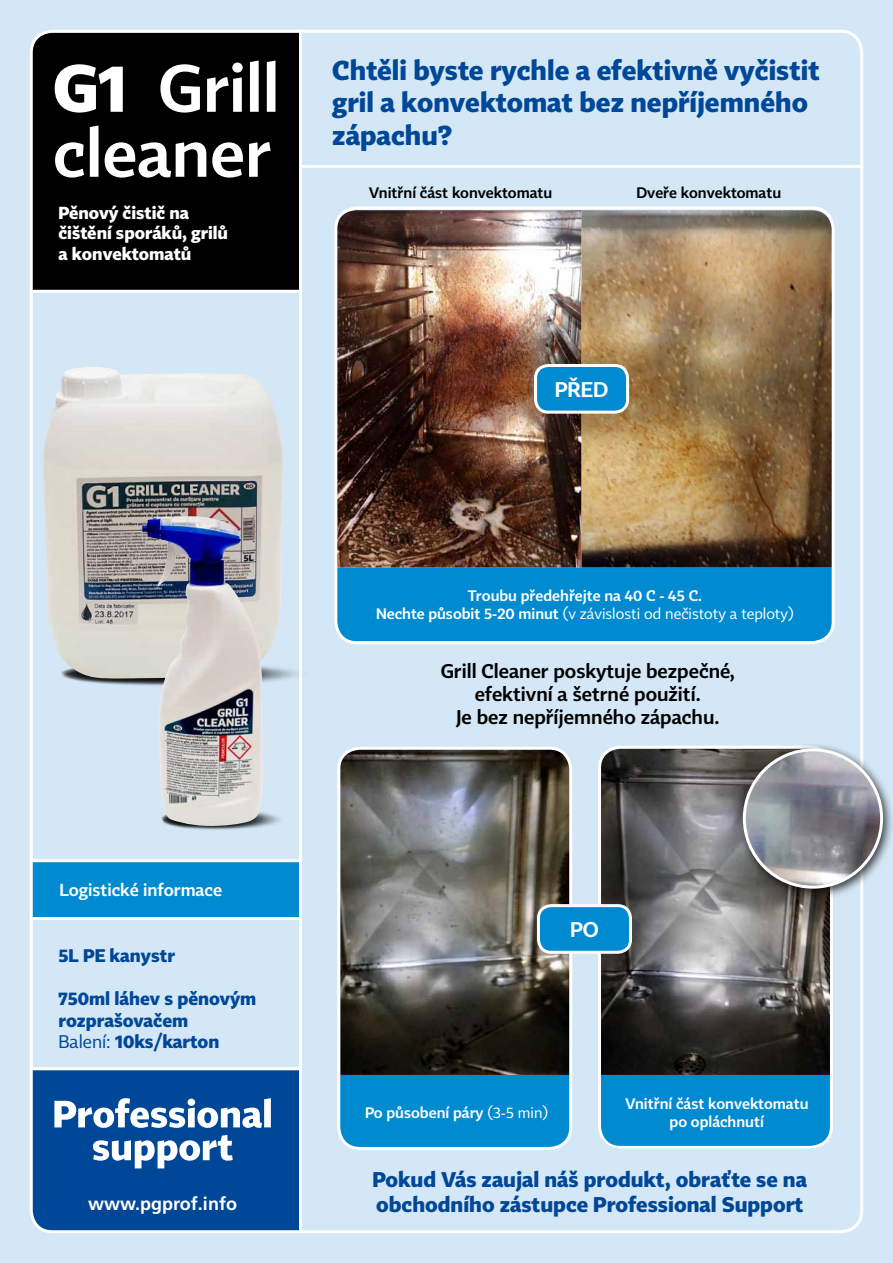
<style>
.page{position:relative;width:893px;height:1263px;background:#d4e7f6}
.page>*{position:absolute;margin:0;border:0;box-sizing:border-box;transform-origin:0 0}
.t1{font:600 65.7px/64.9px "Tabac Sans";color:#fff}
.t2{font:700 27px/32.4px "Tabac Sans";color:#004897}
.t3{font:700 21px/25.2px "Tabac Sans";color:#004897}
.t4{font:600 21px "Tabac Sans";color:#fff}
.t5{font:600 19.5px/23.4px "Tabac Sans";color:#000;text-align:center}
.t6{font:700 18.15px "Frutiger CE";color:#fff}
.t7{font:700 18px/21.6px "Tabac Sans";color:#004897}
.t8{font:700 17.1px/20.5px "Tabac Sans";color:#fff}
.t9{font:600 17.1px "Tabac Sans";color:#fff}
.t10{font:600 15px/18px "Tabac Sans";color:#fff;text-align:center}
.t11{font:600 15px "Tabac Sans";color:#000}
.s1{font-weight:700}
.s2{font-weight:400}
</style>
<div class="page">
<div style="left:338px;top:567px;width:493px;height:74px;background:#008bd0"></div>
<div style="left:341px;top:1075px;width:228px;height:71px;background:#008bd0"></div>
<div style="left:602px;top:1075px;width:227px;height:74px;background:#008bd0"></div>
<div style="left:32px;top:33px;width:267px;height:257px;background:#000"></div>
<div style="left:32px;top:861px;width:270px;height:57px;background:#008bd0"></div>
<hr style="left:299px;top:30px;width:3px;height:1201px;background:#fff">
<hr style="left:32px;top:859px;width:270px;height:3px;background:#fff">
<hr style="left:31px;top:1067px;width:268px;height:3px;background:#fff">
<hr style="left:32px;top:290px;width:270px;height:3px;background:#fff">
<hr style="left:300px;top:165px;width:563px;height:3px;background:#fff">
<hr style="left:30px;top:917px;width:270px;height:3px;background:#fff">
<img style="left:338px;top:210px;width:493px;height:357px">
<img style="left:341px;top:748px;width:228px;height:327px">
<img style="left:601px;top:749px;width:228px;height:326px">
<div style="left:598px;top:746px;width:235px;height:403px;border:3px solid #fff;border-radius:21px"></div>
<div style="left:337px;top:747px;width:235px;height:403px;border:3px solid #fff;border-radius:21px"></div>
<div style="left:334px;top:206px;width:501px;height:438px;border:3px solid #fff;border-radius:21px"></div>
<img style="left:69px;top:667px;width:238px;height:17px">
<img style="left:42px;top:367px;width:241px;height:312px">
<svg style="left:31px;top:1070px;width:268px;height:161px"></svg>
<div style="left:535px;top:365px;width:93px;height:47px;background:#008bd0;border-radius:13px"></div>
<div style="left:534px;top:364px;width:95px;height:50px;border:3px solid #fff;border-radius:13px"></div>
<div style="left:538px;top:906px;width:92px;height:46px;background:#008bd0;border-radius:13px"></div>
<div style="left:537px;top:904px;width:95px;height:50px;border:3px solid #fff;border-radius:13px"></div>
<div style="left:737px;top:742px;width:156px;height:159px;background:#000;opacity:.75"></div>
<img style="left:744px;top:750px;width:138px;height:137px;border-radius:69px">
<div style="left:743px;top:748px;width:140px;height:141px;border:3px solid #fff;border-radius:50%"></div>
<img style="left:164px;top:811px;width:118px;height:17px">
<img style="left:142px;top:516px;width:121px;height:310px">
<h1 class="t1" style="left:53px;top:56px;width:228px"><span class="s1">G1</span> Grill cleaner</h1>
<h2 class="t2" style="left:332px;top:54px;width:489px">Chtěli byste rychle a efektivně vyčistit gril a konvektomat bez nepříjemného zápachu?</h2>
<p class="t8" style="left:59px;top:202px;width:171px">Pěnový čistič na čištění sporáků, grilů a konvektomatů</p>
<p class="t9" style="left:60px;top:879px;width:164px">Logistické informace</p>
<p class="t7" style="left:58px;top:944px;width:118px">5L PE kanystr</p>
<p class="t7" style="left:58px;top:988px;width:199px">750ml láhev s pěnovým rozprašovačem<br><span class="s2">Balení:</span> 10ks/karton</p>
<p class="t6" style="left:88px;top:1193px;width:150px">www.pgprof.info</p>
<p class="t11" style="left:369px;top:183px;width:185px">Vnitřní část konvektomatu</p>
<p class="t11" style="left:636px;top:183px;width:146px">Dveře konvektomatu</p>
<h3 class="t4" style="left:555px;top:377px;width:52px">před</h3>
<p class="t10" style="left:376px;top:587px;width:419px">Troubu předehřejte na 40 C - 45 C.<br>Nechte působit 5-20 minut <span class="s2">(v závislosti od nečistoty a teploty)</span></p>
<h3 class="t5" style="left:441px;top:659px;width:296px">Grill Cleaner poskytuje bezpečné, efektivní a šetrné použití.<br>Je bez nepříjemného zápachu.</h3>
<h3 class="t4" style="left:570px;top:917px;width:30px">po</h3>
<p class="t10" style="left:365px;top:1104px;width:184px">Po působení páry <span class="s2">(3-5 min)</span></p>
<p class="t10" style="left:625px;top:1094px;width:185px">Vnitřní část konvektomatu po opláchnutí</p>
<h3 class="t3" style="left:373px;top:1167px;width:436px">Pokud Vás zaujal náš produkt, obraťte se na obchodního zástupce Professional Support</h3>
</div>
